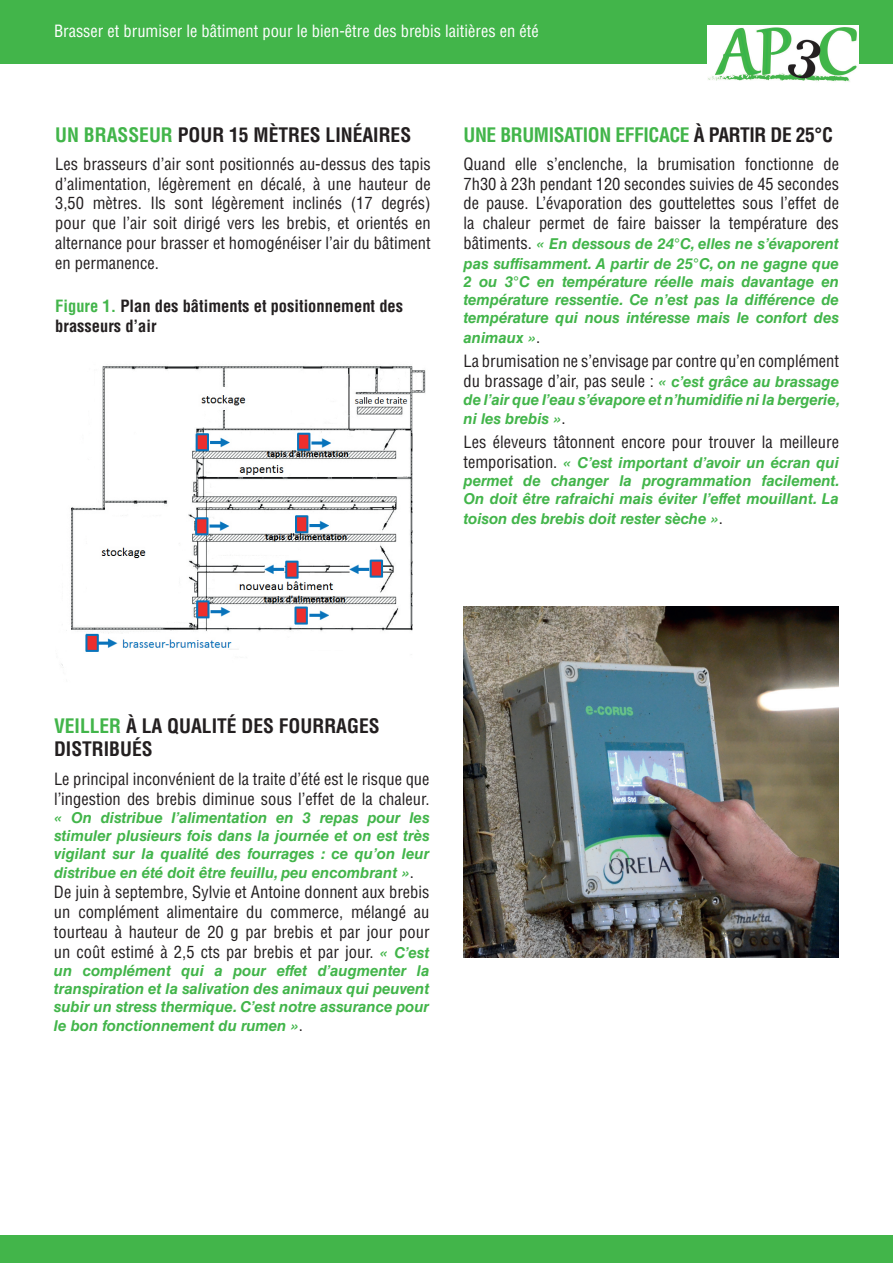
<style>
.page{position:relative;width:893px;height:1263px;background:#fff}
.page>*{position:absolute;margin:0;border:0;box-sizing:border-box;transform-origin:0 0}
.t1{font:700 condensed 19.5px/23.4px "Helvetica LT Std";color:#231f20}
.t2{font:700 condensed 19.5px "Helvetica LT Std";letter-spacing:-.02em;color:#42b54a}
.t3{font:condensed 16.5px/19.8px "Helvetica LT Std";color:#231f20;text-align:justify}
.t4{font:condensed 16.5px "Helvetica LT Std";color:#fff}
.t5{font:700 condensed 16.5px/19.8px "Helvetica LT Std";color:#231f20}
.t6{font:italic 700 15px/18px "Helvetica LT Std";color:#42b54a;text-align:justify}
.s1{color:#42b54a}
.s2{color:#231f20}
.s3{font-weight:400;font-style:normal;font-stretch:condensed;font-size:16.5px;color:#231f20}
.s4{font-weight:700;font-style:italic;font-stretch:normal;font-size:15px;color:#42b54a}
</style>
<div class="page">
<div style="left:0;top:0;width:893px;height:63px;background:#42b54a"></div>
<img style="left:708px;top:26px;width:151px;height:56px">
<img style="left:463px;top:606px;width:376px;height:352px">
<div style="left:0;top:1235px;width:893px;height:28px;background:#42b54a"></div>
<img style="left:61px;top:366px;width:365px;height:300px">
<p class="t4" style="left:54px;top:21px;width:486px">Brasser et brumiser le bâtiment pour le bien-être des brebis laitières en été</p>
<p class="t1" style="left:55px;top:123px;width:357px"><span class="s1">UN BRASSEUR</span> POUR 15 MÈTRES LINÉAIRES</p>
<p class="t3" style="left:55px;top:154px;width:377px">Les brasseurs d’air sont positionnés au-dessus des tapis d’alimentation, légèrement en décalé, à une hauteur de 3,50 mètres. Ils sont légèrement inclinés (17 degrés) pour que l’air soit dirigé vers les brebis, et orientés en alternance pour brasser et homogénéiser l’air du bâtiment en permanence.</p>
<p class="t5" style="left:55px;top:296px;width:349px"><span class="s1">Figure 1.</span> Plan des bâtiments et positionnement des brasseurs d’air</p>
<p class="t2" style="left:463px;top:122px;width:371px">UNE BRUMISATION EFFICACE <span class="s2">À PARTIR DE 25°C</span></p>
<p class="t3" style="left:463px;top:154px;width:377px">Quand elle s’enclenche, la brumisation fonctionne de 7h30 à 23h pendant 120 secondes suivies de 45 secondes de pause. L’évaporation des gouttelettes sous l’effet de la chaleur permet de faire baisser la température des</p>
<p class="t6" style="left:463px;top:234px;width:377px;line-height:19.8px"><span class="s3">bâtiments.</span> « En dessous de 24°C, elles ne s’évaporent pas suffisamment. A partir de 25°C, on ne gagne que</p>
<p class="t6" style="left:463px;top:272px;width:377px">2 ou 3°C en température réelle mais davantage en température ressentie. Ce n’est pas la différence de température qui nous intéresse mais le confort des</p>
<p class="t6" style="left:463px;top:328px;width:78px">animaux »<span class="s3">.</span></p>
<p class="t3" style="left:463px;top:351px;width:377px">La brumisation ne s’envisage par contre qu’en complément du brassage d’air, pas seule : <span class="s4">« c’est grâce au brassage</span></p>
<p class="t6" style="left:463px;top:389px;width:378px;line-height:19.8px">de l’air que l’eau s’évapore et n’humidifie ni la bergerie, ni les brebis »<span class="s3">.</span></p>
<p class="t3" style="left:463px;top:432px;width:377px">Les éleveurs tâtonnent encore pour trouver la meilleure</p>
<p class="t6" style="left:463px;top:454px;width:378px"><span class="s3">temporisation.</span> « C’est important d’avoir un écran qui permet de changer la programmation facilement.<br>On doit être rafraichi mais éviter l’effet mouillant. La</p>
<p class="t6" style="left:463px;top:509px;width:261px">toison des brebis doit rester sèche »<span class="s3">.</span></p>
<p class="t1" style="left:54px;top:714px;width:327px"><span class="s1">VEILLER</span> À LA QUALITÉ DES FOURRAGES<br>DISTRIBUÉS</p>
<p class="t3" style="left:54px;top:769px;width:377px">Le principal inconvénient de la traite d’été est le risque que l’ingestion des brebis diminue sous l’effet de la chaleur.</p>
<p class="t6" style="left:54px;top:808px;width:377px">« On distribue l’alimentation en 3 repas pour les stimuler plusieurs fois dans la journée et on est très vigilant sur la qualité des fourrages : ce qu’on leur</p>
<p class="t6" style="left:54px;top:864px;width:362px">distribue en été doit être feuillu, peu encombrant »<span class="s3">.</span></p>
<p class="t3" style="left:54px;top:882px;width:377px">De juin à septembre, Sylvie et Antoine donnent aux brebis un complément alimentaire du commerce, mélangé au tourteau à hauteur de 20 g par brebis et par jour pour un coût estimé à 2,5 cts par brebis et par jour. <span class="s4">« C’est</span></p>
<p class="t6" style="left:54px;top:961px;width:377px">un complément qui a pour effet d’augmenter la transpiration et la salivation des animaux qui peuvent subir un stress thermique. C’est notre assurance pour</p>
<p class="t6" style="left:54px;top:1017px;width:251px">le bon fonctionnement du rumen »<span class="s3">.</span></p>
</div>
